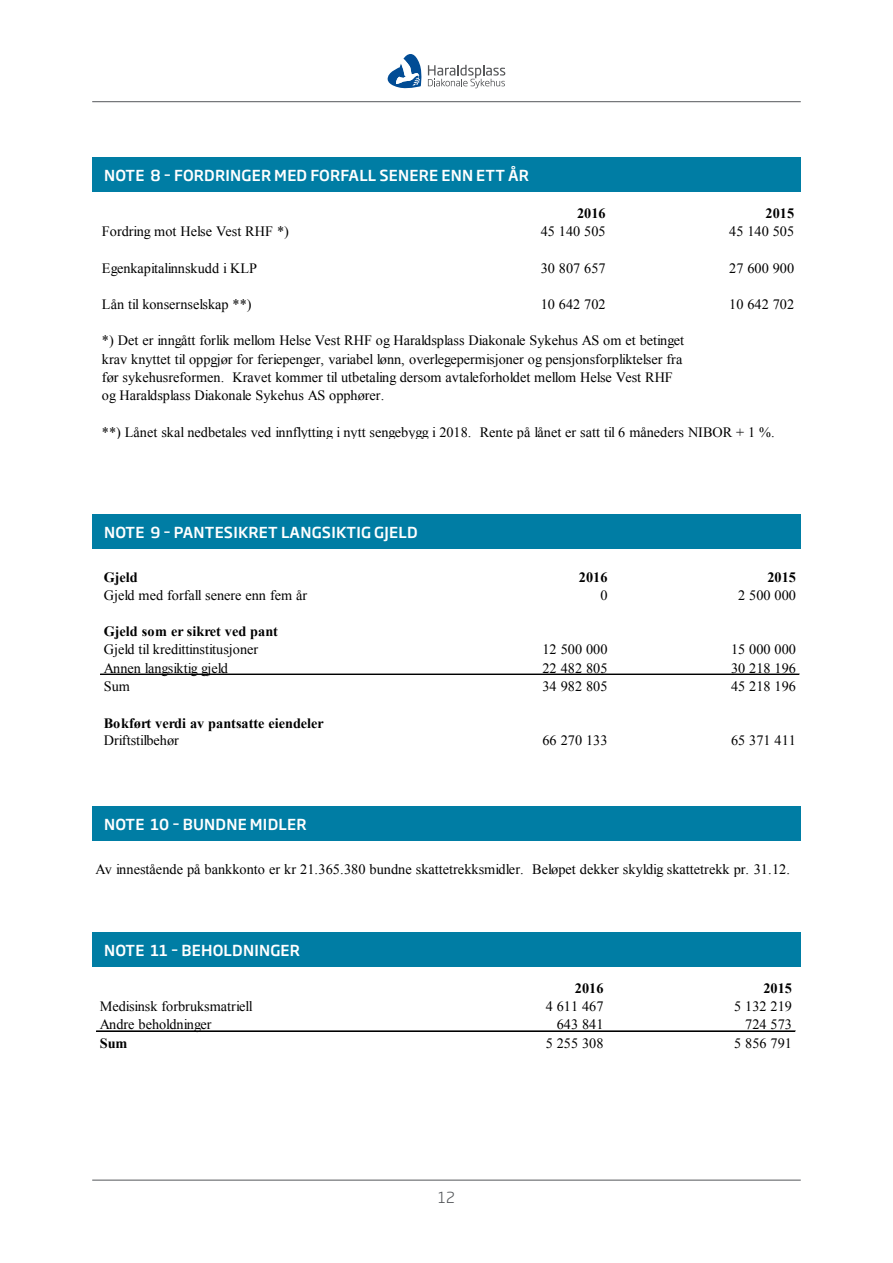
<style>
.page{position:relative;width:893px;height:1263px;background:#fff}
.page>*{position:absolute;margin:0;border:0;box-sizing:border-box;transform-origin:0 0}
.t1{font:500 15px "Soho Gothic Pro";letter-spacing:.015em;color:#fff}
.t2{font:300 15px "Soho Gothic Pro";color:#54575a}
.t3{font:14.25px/18.1px "Times New Roman";color:#000}
.t4{font:700 14.25px "Times New Roman";color:#000}
</style>
<div class="page">
<svg style="left:388px;top:54px;width:34px;height:34px"></svg>
<svg style="left:428px;top:65px;width:77px;height:23px"></svg>
<hr style="left:92px;top:101px;width:709px;height:1px;background:#54575a">
<hr style="left:92px;top:1180px;width:709px;height:1px;background:#54575a">
<div style="left:92px;top:157px;width:709px;height:35px;background:#007da4"></div>
<div style="left:92px;top:514px;width:709px;height:35px;background:#007da4"></div>
<div style="left:92px;top:806px;width:709px;height:34px;background:#007da4"></div>
<div style="left:92px;top:932px;width:709px;height:35px;background:#007da4"></div>
<hr style="left:101px;top:674px;width:698px;height:1px;background:#000">
<hr style="left:97px;top:1031px;width:698px;height:1px;background:#000">
<p class="t1" style="left:104px;top:164px;width:426px">NOTE 8 – FORDRINGER MED FORFALL SENERE ENN ETT ÅR</p>
<p class="t4" style="left:577px;top:204px;width:30px">2016</p>
<p class="t4" style="left:766px;top:204px;width:30px">2015</p>
<p class="t3" style="left:102px;top:222px;width:188px">Fordring mot Helse Vest RHF *)</p>
<p class="t3" style="left:541px;top:222px;width:66px">45 140 505</p>
<p class="t3" style="left:729px;top:222px;width:66px">45 140 505</p>
<p class="t3" style="left:102px;top:258px;width:157px">Egenkapitalinnskudd i KLP</p>
<p class="t3" style="left:541px;top:258px;width:66px">30 807 657</p>
<p class="t3" style="left:729px;top:258px;width:66px">27 600 900</p>
<p class="t3" style="left:102px;top:295px;width:151px">Lån til konsernselskap **)</p>
<p class="t3" style="left:541px;top:295px;width:66px">10 642 702</p>
<p class="t3" style="left:729px;top:295px;width:66px">10 642 702</p>
<p class="t3" style="left:102px;top:331px;width:584px">*) Det er inngått forlik mellom Helse Vest RHF og Haraldsplass Diakonale Sykehus AS om et betinget krav knyttet til oppgjør for feriepenger, variabel lønn, overlegepermisjoner og pensjonsforpliktelser fra før sykehusreformen. Kravet kommer til utbetaling dersom avtaleforholdet mellom Helse Vest RHF og Haraldsplass Diakonale Sykehus AS opphører.</p>
<p class="t3" style="left:102px;top:422px;width:674px">**) Lånet skal nedbetales ved innflytting i nytt sengebygg i 2018. Rente på lånet er satt til 6 måneders NIBOR + 1 %.</p>
<p class="t1" style="left:104px;top:521px;width:315px">NOTE 9 – PANTESIKRET LANGSIKTIG GJELD</p>
<p class="t4" style="left:104px;top:567px;width:36px">Gjeld</p>
<p class="t4" style="left:579px;top:567px;width:30px">2016</p>
<p class="t4" style="left:767px;top:567px;width:30px">2015</p>
<p class="t3" style="left:104px;top:586px;width:205px">Gjeld med forfall senere enn fem år</p>
<p class="t3" style="left:600px;top:586px;width:9px">0</p>
<p class="t3" style="left:738px;top:586px;width:59px">2 500 000</p>
<p class="t4" style="left:104px;top:622px;width:176px">Gjeld som er sikret ved pant</p>
<p class="t3" style="left:104px;top:640px;width:156px">Gjeld til kredittinstitusjoner</p>
<p class="t3" style="left:542px;top:640px;width:66px">12 500 000</p>
<p class="t3" style="left:731px;top:640px;width:66px">15 000 000</p>
<p class="t3" style="left:104px;top:658px;width:126px">Annen langsiktig gjeld</p>
<p class="t3" style="left:542px;top:658px;width:66px">22 482 805</p>
<p class="t3" style="left:731px;top:658px;width:66px">30 218 196</p>
<p class="t3" style="left:104px;top:677px;width:28px">Sum</p>
<p class="t3" style="left:542px;top:677px;width:66px">34 982 805</p>
<p class="t3" style="left:731px;top:677px;width:66px">45 218 196</p>
<p class="t4" style="left:104px;top:713px;width:222px">Bokført verdi av pantsatte eiendeler</p>
<p class="t3" style="left:104px;top:731px;width:77px">Driftstilbehør</p>
<p class="t3" style="left:542px;top:731px;width:66px">66 270 133</p>
<p class="t3" style="left:731px;top:731px;width:66px">65 371 411</p>
<p class="t1" style="left:104px;top:812px;width:204px">NOTE 10 – BUNDNE MIDLER</p>
<p class="t3" style="left:95px;top:860px;width:696px">Av innestående på bankkonto er kr 21.365.380 bundne skattetrekksmidler. Beløpet dekker skyldig skattetrekk pr. 31.12.</p>
<p class="t1" style="left:104px;top:939px;width:198px">NOTE 11 – BEHOLDNINGER</p>
<p class="t4" style="left:575px;top:979px;width:30px">2016</p>
<p class="t4" style="left:763px;top:979px;width:30px">2015</p>
<p class="t3" style="left:100px;top:997px;width:154px">Medisinsk forbruksmatriell</p>
<p class="t3" style="left:546px;top:997px;width:59px">4 611 467</p>
<p class="t3" style="left:734px;top:997px;width:59px">5 132 219</p>
<p class="t3" style="left:100px;top:1015px;width:113px">Andre beholdninger</p>
<p class="t3" style="left:557px;top:1015px;width:48px">643 841</p>
<p class="t3" style="left:745px;top:1015px;width:48px">724 573</p>
<p class="t4" style="left:100px;top:1033px;width:29px">Sum</p>
<p class="t3" style="left:546px;top:1033px;width:59px">5 255 308</p>
<p class="t3" style="left:734px;top:1033px;width:59px">5 856 791</p>
<p class="t2" style="left:438px;top:1186px;width:18px">12</p>
</div>
